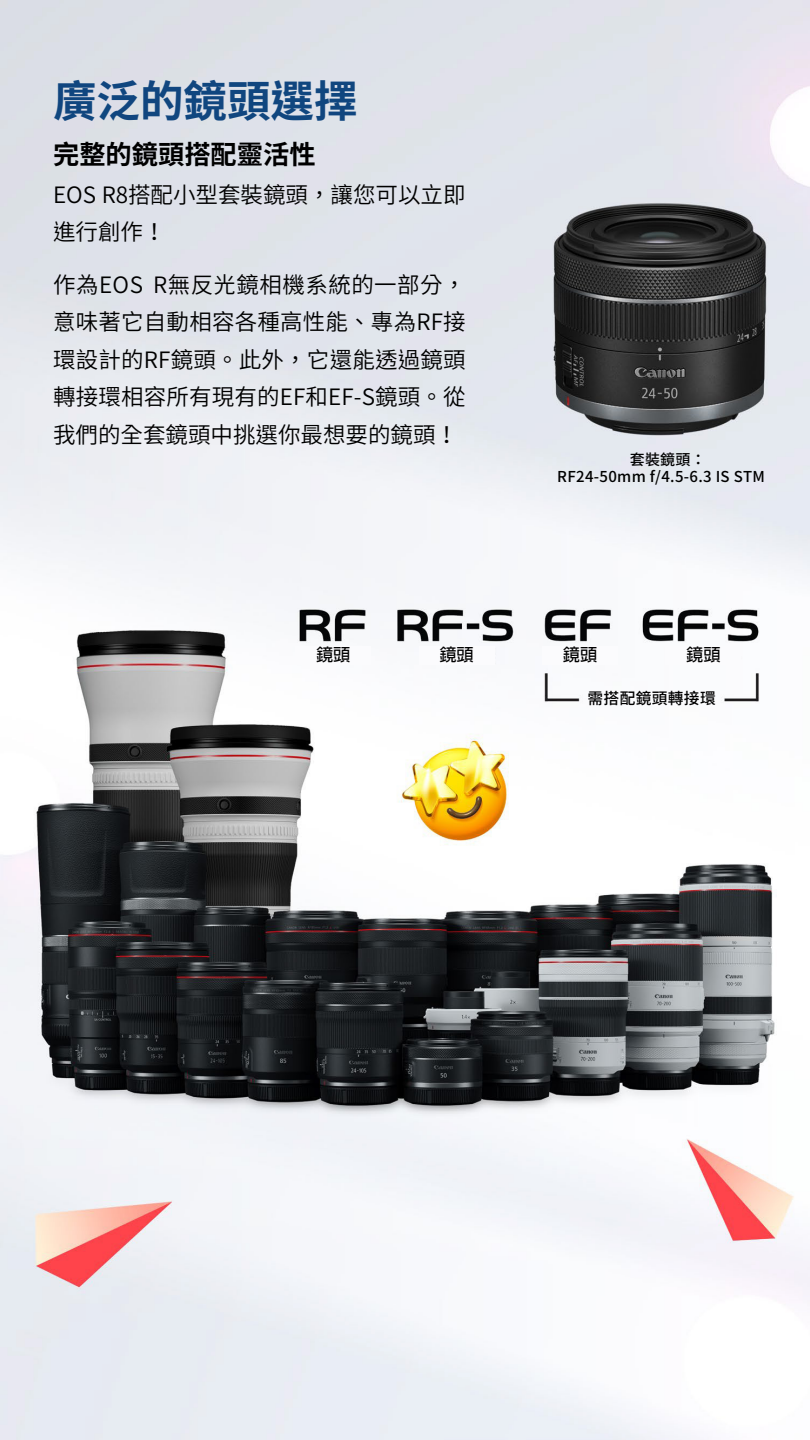
<style>
.page{position:relative;width:810px;height:1440px;background:#fff}
.page>*{position:absolute;margin:0;border:0;box-sizing:border-box;transform-origin:0 0}
.t1{font:700 43.5px "Source Han Sans TW";color:#10467f}
.t2{font:700 26.25px "Source Han Sans TW";color:#000}
.t3{font:22.5px/37.5px "Source Han Sans TW";color:#000}
.t4{font:700 17.25px "Adobe Fan Heiti Std";color:#000}
.t5{font:500 15.75px "Source Han Sans TW";letter-spacing:.02em;color:#000}
.t6{font:500 15px/16.5px "Source Han Sans TW";letter-spacing:.02em;color:#000}
</style>
<div class="page">
<img style="left:0;top:0;width:810px;height:1440px">
<div style="left:295px;top:646px;width:76px;height:19px;background:#fbfbfd"></div>
<div style="left:419px;top:646px;width:76px;height:19px;background:#fbfbfd"></div>
<div style="left:542px;top:646px;width:76px;height:19px;background:#fbfbfd"></div>
<div style="left:666px;top:646px;width:75px;height:19px;background:#fbfbfd"></div>
<h1 class="t1" style="left:53px;top:77px;width:306px">廣泛的鏡頭選擇</h1>
<p class="t2" style="left:53px;top:140px;width:264px">完整的鏡頭搭配靈活性</p>
<p class="t3" style="left:53px;top:176px;width:414px">EOS R8搭配小型套裝鏡頭，讓您可以立即進行創作！</p>
<p class="t3" style="left:53px;top:266px;width:414px;text-align:justify">作為EOS R無反光鏡相機系統的一部分，意味著它自動相容各種高性能、專為RF接環設計的RF鏡頭。此外，它還能透過鏡頭轉接環相容所有現有的EF和EF-S鏡頭。從我們的全套鏡頭中挑選你最想要的鏡頭！</p>
<p class="t6" style="left:557px;top:452px;width:209px;text-indent:72px">套裝鏡頭：<br>RF24-50mm f/4.5-6.3 IS STM</p>
<p class="t4" style="left:316px;top:645px;width:36px">鏡頭</p>
<p class="t4" style="left:439px;top:645px;width:36px">鏡頭</p>
<p class="t4" style="left:563px;top:645px;width:36px">鏡頭</p>
<p class="t4" style="left:686px;top:645px;width:36px">鏡頭</p>
<p class="t5" style="left:588px;top:690px;width:130px">需搭配鏡頭轉接環</p>
</div>
